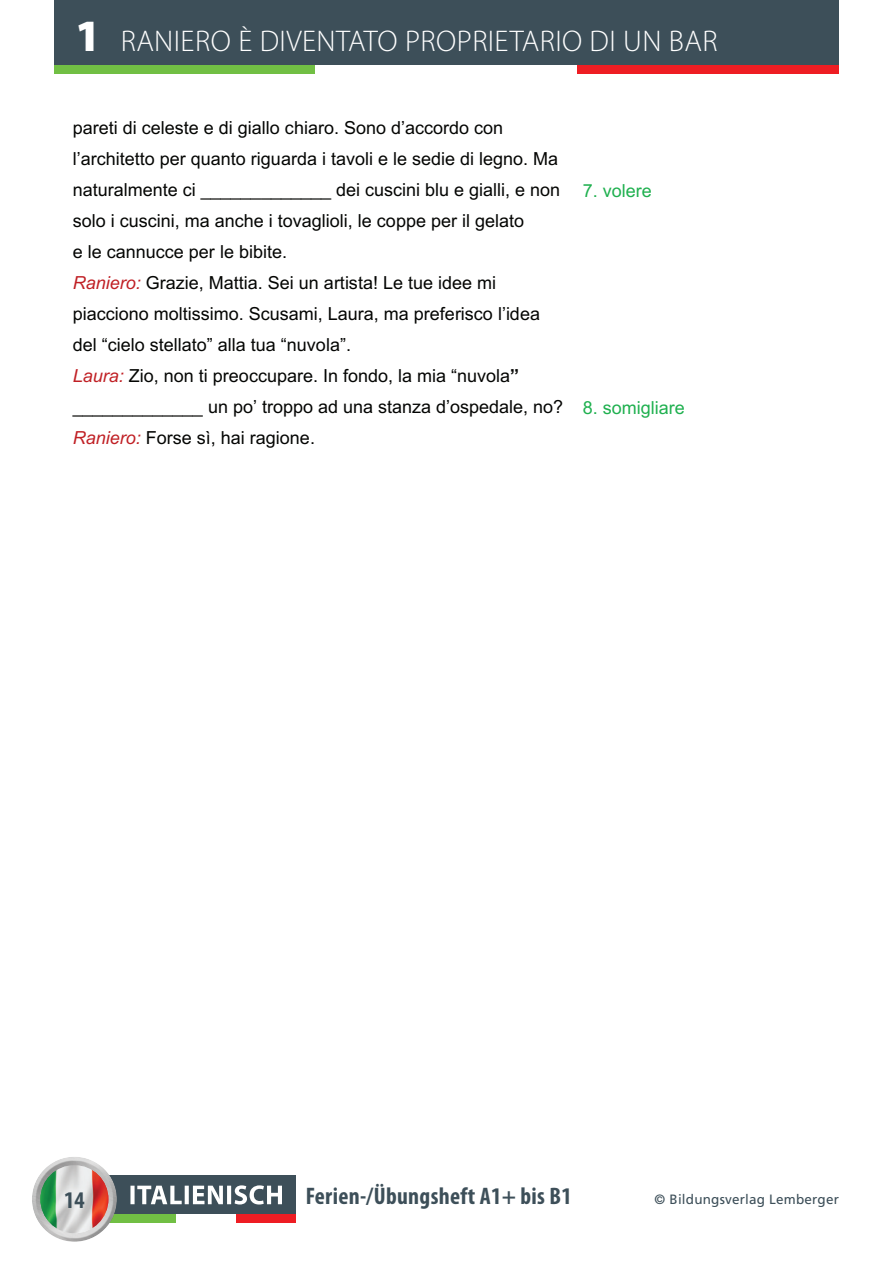
<style>
.page{position:relative;width:893px;height:1263px;background:#fff}
.page>*{position:absolute;margin:0;border:0;box-sizing:border-box;transform-origin:0 0}
.t1{font:300 30px "Myriad Pro";letter-spacing:.015em;color:#fff}
.t2{font:700 condensed 24px "Myriad Pro";letter-spacing:.015em;color:#3d4f59}
.t3{font:18px/31px "Arial";color:#040503}
.t4{font:18px "Arial";color:#1fb04f}
.t5{font:16.5px "Calibri";color:#040503}
.t6{font:13.5px "Frutiger LT Std";letter-spacing:.015em;color:#3d4f59}
.s1{font-weight:900;font-size:45px}
.s2{font-style:inherit}
.s3{font-style:italic;color:#c02025}
.s4{font-weight:700}
</style>
<div class="page">
<div style="left:54px;top:0;width:785px;height:65px;background:#3d4f59"></div>
<div style="left:54px;top:65px;width:262px;height:8px;background:#71bf44"></div>
<div style="left:577px;top:65px;width:262px;height:8px;background:#ee1d23"></div>
<div style="left:101px;top:1176px;width:195px;height:38px;background:#3d4f59"></div>
<div style="left:101px;top:1214px;width:75px;height:8px;background:#71bf44"></div>
<div style="left:236px;top:1214px;width:60px;height:8px;background:#ee1d23"></div>
<div style="left:31px;top:1155px;width:88px;height:82px;background:#fff;opacity:.75"></div>
<div style="left:31px;top:1161px;width:88px;height:81px;background:#231f20;opacity:.25"></div>
<svg style="left:130px;top:1185px;width:152px;height:19px"></svg>
<h1 class="t1" style="left:75px;top:25px;width:644px"><span class="s1">1</span> RANIERO È DIVENTATO PROPRIETARIO DI UN BAR</h1>
<p class="t3" style="left:73px;top:112px;width:492px">pareti di celeste e <span class="s2">di</span> giallo chiaro. Sono d’accordo con l’architetto per quanto riguarda i tavoli e le sedie di legno. Ma naturalmente ci _____________ dei cuscini blu e gialli, e non solo i cuscini, ma anche i tovaglioli, le coppe per il gelato<br>e le cannucce per le bibite.<br><span class="s3">Raniero:</span> Grazie, Mattia. Sei un artista! Le tue idee mi piacciono moltissimo. Scusami, Laura, ma preferisco l’idea del “cielo stellato” alla tua “nuvola”.<br><span class="s3">Laura:</span> Zio, non ti preoccupare. In fondo, la mia “nuvola<span class="s4">” </span>_____________ un po’ troppo ad una stanza d’ospedale, no?<br><span class="s3">Raniero:</span> Forse sì, hai ragione.</p>
<p class="t4" style="left:583px;top:178px;width:71px">7. volere</p>
<p class="t4" style="left:583px;top:395px;width:104px">8. somigliare</p>
<h2 class="t2" style="left:64px;top:1187px;width:22px">14</h2>
<h2 class="t2" style="left:306px;top:1183px;width:267px">Ferien-/Übungsheft A1+ bis B1</h2>
<p class="t6" style="left:655px;top:1191px;width:186px">© Bildungsverlag Lemberger</p>
<p class="t5" style="left:396px;top:1179px;width:18px">12</p>
</div>
